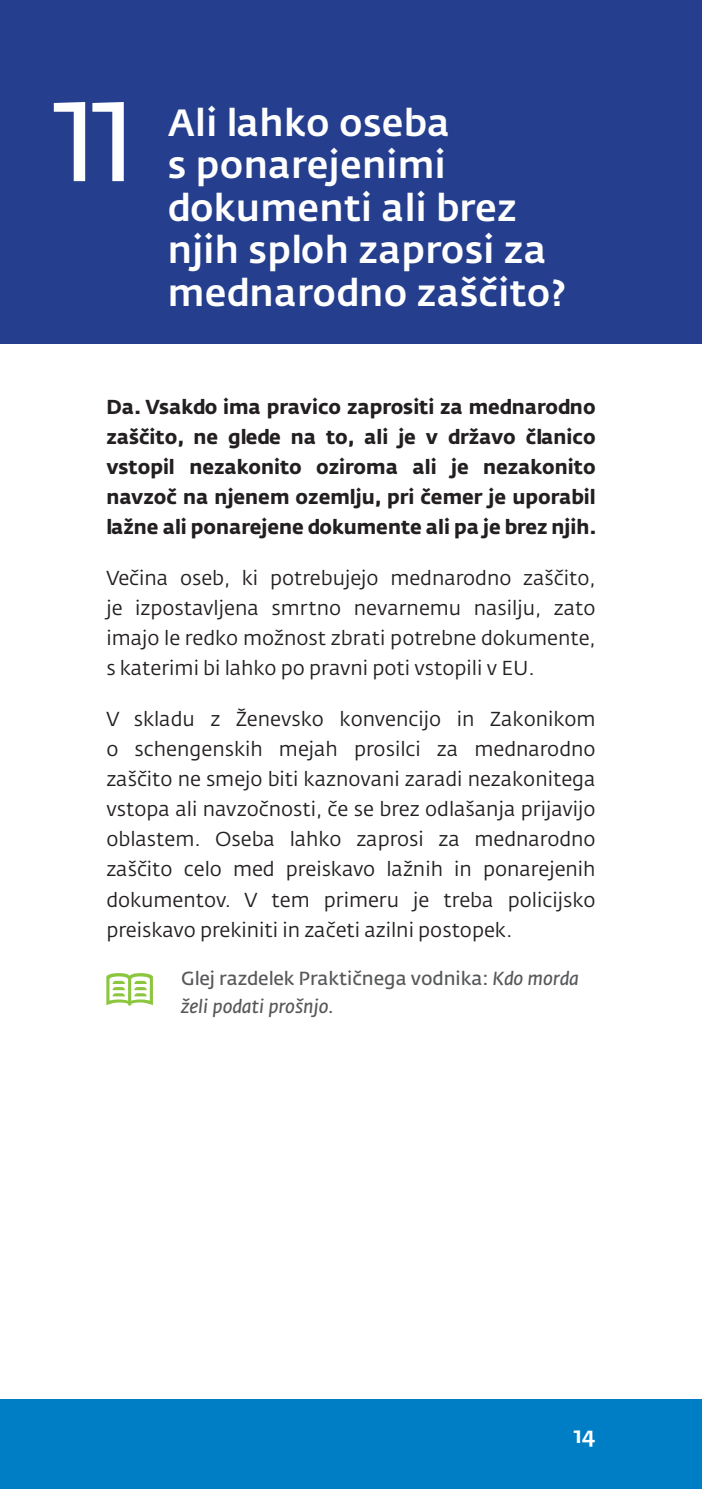
<style>
.page{position:relative;width:702px;height:1489px;background:#fff}
.page>*{position:absolute;margin:0;border:0;box-sizing:border-box;transform-origin:0 0}
.t1{font:141.25px "Fedra Sans Pro";color:#fff}
.Heading{font:500 37.5px/42.5px "Fedra Sans Pro";letter-spacing:.01em;color:#fff}
.t2{font:500 22.5px "Fedra Sans Pro";color:#fff}
.text{font:20px/30px "Fedra Sans Pro";color:#231f20;text-align:justify}
.text-2{font:700 20px/30px "Fedra Sans Pro";color:#231f20;text-align:justify}
.further_reading{font:18.75px/27.5px "Fedra Sans Pro";color:#57585a}
.s1{font-style:italic}
</style>
<div class="page">
<div style="left:0;top:1398px;width:702px;height:90px;background:#007ec5"></div>
<div style="left:0;top:0;width:702px;height:344px;background:#253f8e"></div>
<svg style="left:106px;top:973px;width:47px;height:32px"></svg>
<p class="t1" style="left:51px;top:43px;width:90px">11</p>
<p class="Heading" style="left:168px;top:101px;width:399px">Ali lahko oseba<br>s ponarejenimi dokumenti ali brez njih sploh zaprosi za mednarodno zaščito?</p>
<p class="text-2" style="left:106px;top:392px;width:491px">Da. Vsakdo ima pravico zaprositi za mednarodno zaščito, ne glede na to, ali je v državo članico vstopil nezakonito oziroma ali je nezakonito navzoč na njenem ozemlju, pri čemer je uporabil lažne ali ponarejene dokumente ali pa je brez njih.</p>
<p class="text" style="left:106px;top:563px;width:491px">Večina oseb, ki potrebujejo mednarodno zaščito, je izpostavljena smrtno nevarnemu nasilju, zato imajo le redko možnost zbrati potrebne dokumente, s katerimi bi lahko po pravni poti vstopili v EU.</p>
<p class="text" style="left:106px;top:704px;width:491px">V skladu z Ženevsko konvencijo in Zakonikom o schengenskih mejah prosilci za mednarodno zaščito ne smejo biti kaznovani zaradi nezakonitega vstopa ali navzočnosti, če se brez odlašanja prijavijo oblastem. Oseba lahko zaprosi za mednarodno zaščito celo med preiskavo lažnih in ponarejenih dokumentov. V tem primeru je treba policijsko preiskavo prekiniti in začeti azilni postopek.</p>
<p class="further_reading" style="left:181px;top:964px;width:399px">Glej razdelek Praktičnega vodnika: <span class="s1">Kdo morda želi podati prošnjo.</span></p>
<p class="t2" style="left:573px;top:1420px;width:24px">14</p>
</div>
